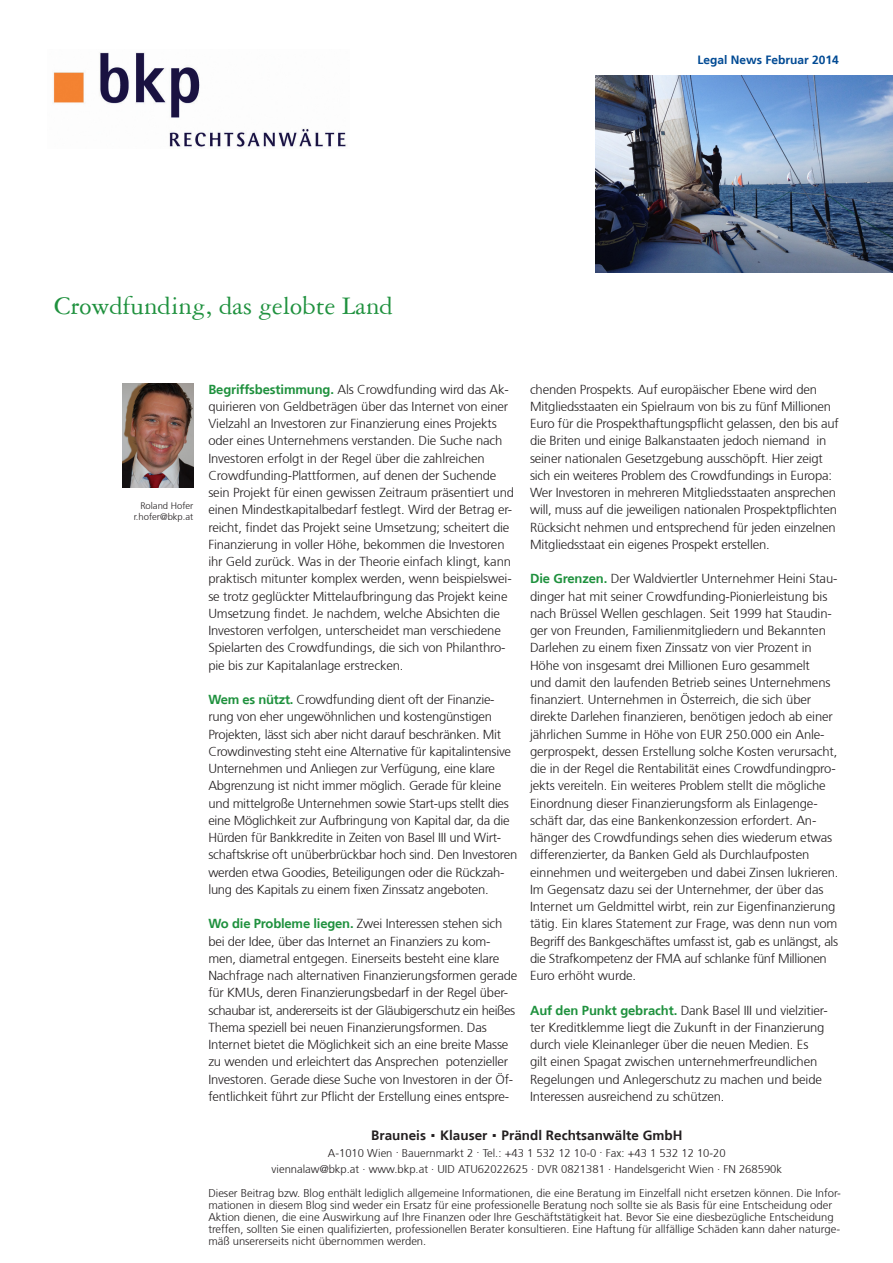
<style>
.page{position:relative;width:893px;height:1263px;background:#fff}
.page>*{position:absolute;margin:0;border:0;box-sizing:border-box;transform-origin:0 0}
.t1{font:27px "Garamond Three";color:#1f913e}
.Bildunterschr_Autore{font:700 13.5px "Frutiger 65";color:#231f20}
.Copytext{font:300 13.05px/17.2px "Frutiger 45";letter-spacing:-.01em;color:#231f20}
.t2{font:700 12px "Frutiger 65";color:#014a94}
.Bildunterschr_Autore-2{font:300 11.25px/12px "Frutiger 45";color:#231f20}
.Bildunterschr_Autore-3{font:300 9.45px "Frutiger 45";color:#231f20}
.s1{font-family:"Frutiger 65";font-weight:700;color:#1f913e}
</style>
<div class="page">
<img style="left:53px;top:52px;width:294px;height:95px">
<img style="left:595px;top:75px;width:298px;height:197px">
<img style="left:122px;top:384px;width:72px;height:103px">
<p class="t1" style="left:54px;top:291px;width:340px">Crowdfunding, das gelobte Land</p>
<p class="t2" style="left:698px;top:52px;width:143px">Legal News Februar 2014</p>
<p class="Bildunterschr_Autore-3" style="left:140px;top:500px;width:55px">Roland Hofer</p>
<p class="Bildunterschr_Autore-3" style="left:134px;top:512px;width:61px">r.hofer@bkp.at</p>
<p class="Copytext" style="left:208px;top:381px;width:307px"><span class="s1">Begriffsbestimmung.</span> Als Crowdfunding wird das Ak&shy;quirieren von Geldbeträgen über das Internet von einer Vielzahl an Investoren zur Finanzierung eines Projekts oder eines Unternehmens verstanden. Die Suche nach Investoren erfolgt in der Regel über die zahlreichen Crowdfunding-Plattformen, auf denen der Suchende sein Projekt für einen gewissen Zeitraum präsentiert und einen Mindestkapitalbedarf festlegt. Wird der Betrag er&shy;reicht, findet das Projekt seine Umsetzung; scheitert die Finanzierung in voller Höhe, bekommen die Investoren ihr Geld zurück. Was in der Theorie einfach klingt, kann praktisch mitunter komplex werden, wenn beispielswei&shy;se trotz geglückter Mittelaufbringung das Projekt keine Umsetzung findet. Je nachdem, welche Absichten die Investoren verfolgen, unterscheidet man verschiedene Spielarten des Crowdfundings, die sich von Philanthro&shy;pie bis zur Kapitalanlage erstrecken.</p>
<p class="Copytext" style="left:208px;top:691px;width:310px"><span class="s1">Wem es nützt.</span> Crowdfunding dient oft der Finanzie&shy;rung von eher ungewöhnlichen und kostengünstigen Projekten, lässt sich aber nicht darauf beschränken. Mit Crowdinvesting steht eine Alternative für kapitalintensive Unternehmen und Anliegen zur Verfügung, eine klare Abgrenzung ist nicht immer möglich. Gerade für kleine und mittelgroße Unternehmen sowie Start-ups stellt dies eine Möglichkeit zur Aufbringung von Kapital dar, da die Hürden für Bankkredite in Zeiten von Basel III und Wirt&shy;schaftskrise oft unüberbrückbar hoch sind. Den Investoren werden etwa Goodies, Beteiligungen oder die Rückzah&shy;lung des Kapitals zu einem fixen Zinssatz angeboten.</p>
<p class="Copytext" style="left:208px;top:915px;width:310px"><span class="s1">Wo die Probleme liegen.</span> Zwei Interessen stehen sich bei der Idee, über das Internet an Finanziers zu kom&shy;men, diametral entgegen. Einerseits besteht eine klare Nachfrage nach alternativen Finanzierungsformen gerade für KMUs, deren Finanzierungsbedarf in der Regel über&shy;schaubar ist, andererseits ist der Gläubigerschutz ein heißes Thema speziell bei neuen Finanzierungsformen. Das Internet bietet die Möglichkeit sich an eine breite Masse zu wenden und erleichtert das Ansprechen potenzieller Investoren. Gerade diese Suche von Investoren in der Öf&shy;fentlichkeit führt zur Pflicht der Erstellung eines entspre-</p>
<p class="Copytext" style="left:530px;top:381px;width:310px">chenden Prospekts. Auf europäischer Ebene wird den Mitgliedsstaaten ein Spielraum von bis zu fünf Millionen Euro für die Prospekthaftungspflicht gelassen, den bis auf die Briten und einige Balkanstaaten jedoch niemand in seiner nationalen Gesetzgebung ausschöpft. Hier zeigt sich ein weiteres Problem des Crowdfundings in Europa:<br>Wer Investoren in mehreren Mitgliedsstaaten ansprechen will, muss auf die jeweiligen nationalen Prospektpflichten Rücksicht nehmen und entsprechend für jeden einzelnen Mitgliedsstaat ein eigenes Prospekt erstellen.</p>
<p class="Copytext" style="left:530px;top:570px;width:310px"><span class="s1">Die Grenzen.</span> Der Waldviertler Unternehmer Heini Stau&shy;dinger hat mit seiner Crowdfunding-Pionierleistung bis nach Brüssel Wellen geschlagen. Seit 1999 hat Staudin&shy;ger von Freunden, Familienmitgliedern und Bekannten Darlehen zu einem fixen Zinssatz von vier Prozent in Höhe von insgesamt drei Millionen Euro gesammelt<br>und damit den laufenden Betrieb seines Unternehmens finanziert. Unternehmen in Österreich, die sich über direkte Darlehen finanzieren, benötigen jedoch ab einer jährlichen Summe in Höhe von EUR 250.000 ein Anle&shy;gerprospekt, dessen Erstellung solche Kosten verursacht, die in der Regel die Rentabilität eines Crowdfundingpro&shy;jekts vereiteln. Ein weiteres Problem stellt die mögliche Einordnung dieser Finanzierungsform als Einlagenge&shy;schäft dar, das eine Bankenkonzession erfordert. An&shy;hänger des Crowdfundings sehen dies wiederum etwas differenzierter, da Banken Geld als Durchlaufposten einnehmen und weitergeben und dabei Zinsen lukrieren.<br>Im Gegensatz dazu sei der Unternehmer, der über das Internet um Geldmittel wirbt, rein zur Eigenfinanzierung tätig. Ein klares Statement zur Frage, was denn nun vom Begriff des Bankgeschäftes umfasst ist, gab es unlängst, als die Strafkompetenz der FMA auf schlanke fünf Millionen Euro erhöht wurde.</p>
<p class="Copytext" style="left:530px;top:1002px;width:299px"><span class="s1">Auf den Punkt gebracht.</span> Dank Basel III und vielzitier&shy;ter Kreditklemme liegt die Zukunft in der Finanzierung durch viele Kleinanleger über die neuen Medien. Es gilt einen Spagat zwischen unternehmerfreundlichen Regelungen und Anlegerschutz zu machen und beide Interessen ausreichend zu schützen.</p>
<p class="Bildunterschr_Autore" style="left:371px;top:1128px;width:313px">Brauneis <sup>.</sup> Klauser <sup>.</sup> Prändl Rechtsanwälte GmbH</p>
<p class="Bildunterschr_Autore-2" style="left:328px;top:1147px;width:399px">A-1010 Wien . Bauernmarkt 2 . Tel.: +43 1 532 12 10-0 . Fax: +43 1 532 12 10-20</p>
<p class="Bildunterschr_Autore-2" style="left:272px;top:1164px;width:512px">viennalaw@bkp.at . www.bkp.at . UID ATU62022625 . DVR 0821381 . Handelsgericht Wien . FN 268590k</p>
<p class="Bildunterschr_Autore-2" style="left:208px;top:1188px;width:634px">Dieser Beitrag bzw. Blog enthält lediglich allgemeine Informationen, die eine Beratung im Einzelfall nicht ersetzen können. Die Infor&shy;mationen in diesem Blog sind weder ein Ersatz für eine professionelle Beratung noch sollte sie als Basis für eine Entscheidung oder Aktion dienen, die eine Auswirkung auf Ihre Finanzen oder Ihre Geschäftstätigkeit hat. Bevor Sie eine diesbezügliche Entscheidung treffen, sollten Sie einen qualifizierten, professionellen Berater konsultieren. Eine Haftung für allfällige Schäden kann daher naturge&shy;mäß unsererseits nicht übernommen werden.</p>
</div>
